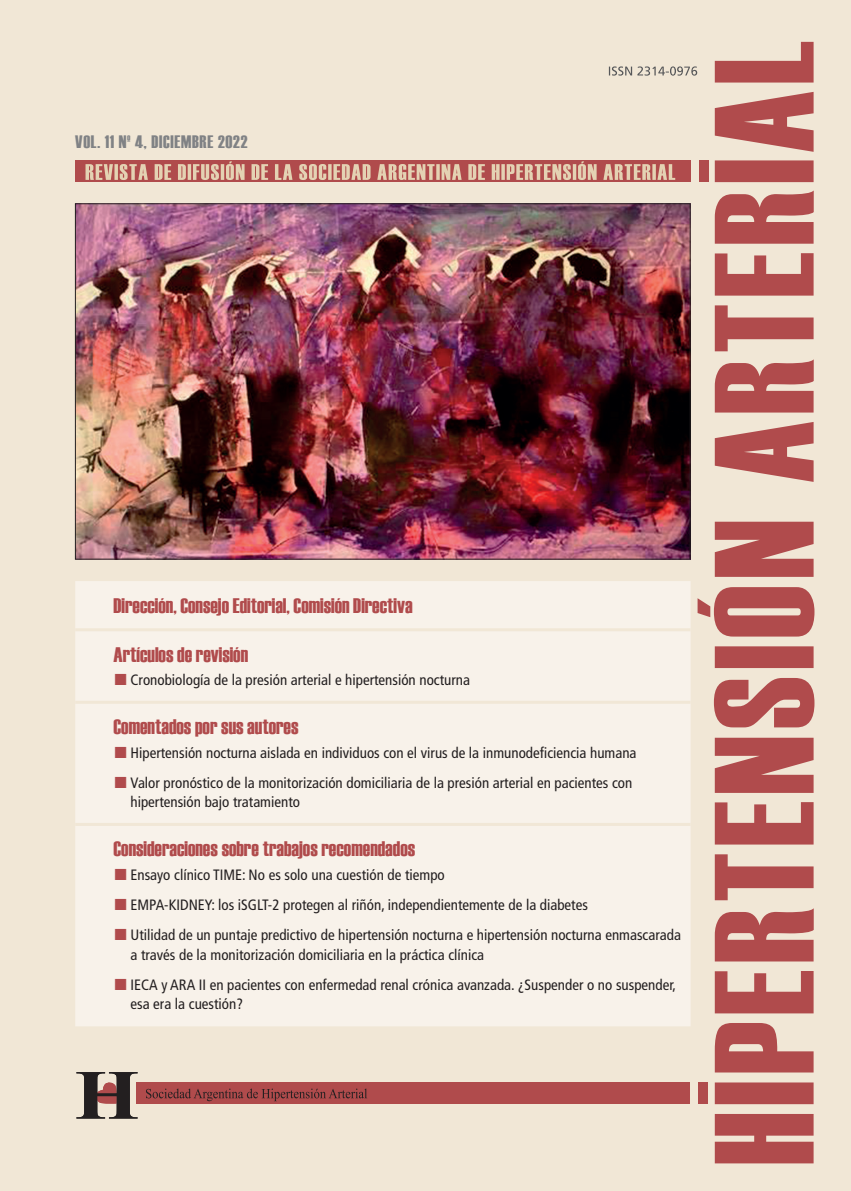
<style>
.page{position:relative;width:851px;height:1191px;background:#fff}
.page>*{position:absolute;margin:0;border:0;box-sizing:border-box;transform-origin:0 0}
.t1{font:700 70.05px "Times New Roman";color:#231f20;scale:1.18 1}
.t2{font:21px "Haettenschweiler";color:#b04b4c}
.t3{font:18px "Haettenschweiler";letter-spacing:.04em;color:#808285}
.t4{font:condensed 15px/19.5px "Frutiger LT Std";color:#231f20}
.s1{font-family:"Arial";font-stretch:normal;font-size:24px;color:#b04b4c}
</style>
<div class="page">
<div style="left:0;top:0;width:850px;height:1191px;background:#f1e7d6"></div>
<svg style="left:697px;top:42px;width:117px;height:1121px"></svg>
<div style="left:75px;top:160px;width:615px;height:22px;background:#b04b4c"></div>
<div style="left:698px;top:160px;width:10px;height:22px;background:#b04b4c"></div>
<svg style="left:85px;top:161px;width:590px;height:19px"></svg>
<svg style="left:608px;top:66px;width:89px;height:10px"></svg>
<img style="left:77px;top:206px;width:611px;height:351px">
<div style="left:136px;top:1082px;width:554px;height:22px;background:#b04b4c"></div>
<div style="left:698px;top:1082px;width:10px;height:22px;background:#b04b4c"></div>
<svg style="left:96px;top:1082px;width:21px;height:22px"></svg>
<svg style="left:146px;top:1088px;width:221px;height:13px"></svg>
<div style="left:75px;top:581px;width:615px;height:445px;background:#f8f2ea"></div>
<hr style="left:75px;top:628px;width:615px;height:3px;background:#f1e7d6">
<hr style="left:75px;top:701px;width:615px;height:3px;background:#f1e7d6">
<hr style="left:75px;top:823px;width:615px;height:3px;background:#f1e7d6">
<p class="t3" style="left:75px;top:130px;width:174px">VOL. 11 Nº 4, DICIEMBRE 2022</p>
<h2 class="t2" style="left:113px;top:591px;width:300px">Dirección, Consejo Editorial, Comisión Directiva</h2>
<h2 class="t2" style="left:113px;top:640px;width:136px">Artículos de revisión</h2>
<p class="t4" style="left:113px;top:670px;width:358px"><span class="s1">■</span> Cronobiología de la presión arterial e hipertensión nocturna</p>
<h2 class="t2" style="left:113px;top:712px;width:186px">Comentados por sus autores</h2>
<p class="t4" style="left:113px;top:743px;width:524px"><span class="s1">■</span> Hipertensión nocturna aislada en individuos con el virus de la inmunodeficiencia humana</p>
<p class="t4" style="left:130px;top:773px;width:503px;text-indent:-17px"><span class="s1">■</span> Valor pronóstico de la monitorización domiciliaria de la presión arterial en pacientes con hipertensión bajo tratamiento</p>
<h2 class="t2" style="left:113px;top:834px;width:303px">Consideraciones sobre trabajos recomendados</h2>
<p class="t4" style="left:113px;top:865px;width:333px"><span class="s1">■</span> Ensayo clínico TIME: No es solo una cuestión de tiempo</p>
<p class="t4" style="left:113px;top:895px;width:476px"><span class="s1">■</span> EMPA-KIDNEY: los iSGLT-2 protegen al riñón, independientemente de la diabetes</p>
<p class="t4" style="left:130px;top:925px;width:552px;text-indent:-17px"><span class="s1">■</span> Utilidad de un puntaje predictivo de hipertensión nocturna e hipertensión nocturna enmascarada a través de la monitorización domiciliaria en la práctica clínica</p>
<p class="t4" style="left:130px;top:975px;width:547px;text-indent:-17px"><span class="s1">■</span> IECA y ARA II en pacientes con enfermedad renal crónica avanzada. ¿Suspender o no suspender, esa era la cuestión?</p>
<h1 class="t1" style="left:75px;top:1044px;width:56px">H</h1>
</div>
